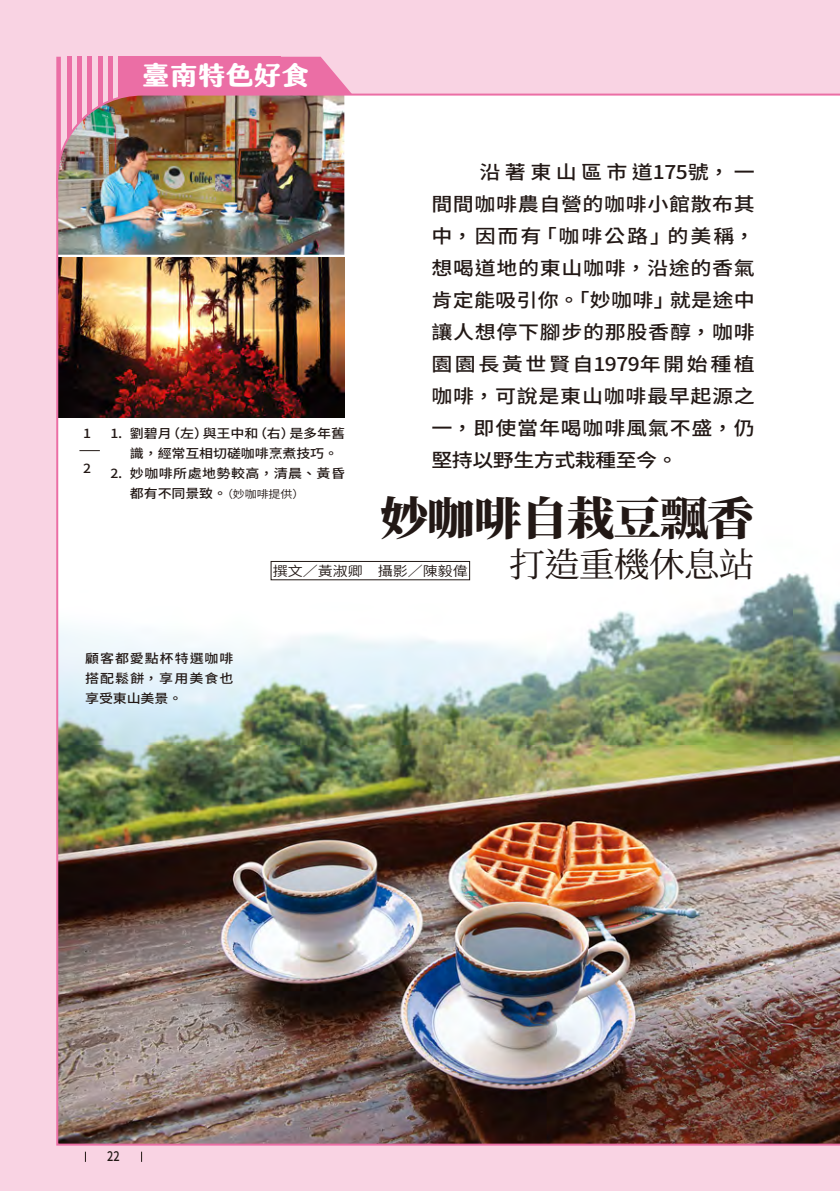
<style>
.page{position:relative;width:840px;height:1191px;background:#fff}
.page>*{position:absolute;margin:0;border:0;box-sizing:border-box;transform-origin:0 0}
.t1{font:800 45.6px "Source Han Serif TC";letter-spacing:-.03em;color:#221815;scale:1.05 1}
.t2{font:34.2px "Source Han Serif TC";letter-spacing:-.03em;color:#221815;scale:1.05 1}
.t3{font:25.8px "jf jinxuanlatte 1.0 heavy";letter-spacing:-.005em;color:#fff;scale:1.09 1}
.t4{font:500 18.8px/32px "Noto Sans CJ Ktc";letter-spacing:.03em;color:#221815;text-align:justify;scale:1.11 1}
.t5{font:600 13.6px "Noto Sans CJ Ktc";color:#221815;scale:1.11 1}
.t6{font:500 13.2px "Noto Sans CJ Ktc";color:#221815;scale:.83 1}
.t7{font:500 12.6px/20px "Noto Sans CJ Ktc";letter-spacing:-.01em;color:#221815;text-align:justify;scale:1.11 1}
.t8{font:500 12.6px/20px "Noto Sans CJ Ktc";letter-spacing:.03em;color:#221815;scale:1.11 1}
.s1{font-weight:600;font-size:10.8px}
</style>
<div class="page">
<div style="left:0;top:0;width:839px;height:1191px;background:#f9d3e3"></div>
<svg style="left:281px;top:57px;width:70px;height:36px"></svg>
<div style="left:119px;top:57px;width:162px;height:75px;background:#eb6ea5"></div>
<div style="left:77px;top:57px;width:5px;height:112px;background:#eb6ea5"></div>
<hr style="left:98px;top:57px;width:4px;height:112px;background:#eb6ea5">
<svg style="left:56px;top:57px;width:5px;height:36px"></svg>
<div style="left:108px;top:57px;width:5px;height:112px;background:#eb6ea5"></div>
<hr style="left:67px;top:57px;width:4px;height:112px;background:#eb6ea5">
<div style="left:87px;top:57px;width:5px;height:112px;background:#eb6ea5"></div>
<img style="left:56px;top:93px;width:783px;height:1053px">
<div style="left:271px;top:561px;width:198px;height:19px;border:1px solid #221815"></div>
<svg style="left:79px;top:450px;width:21px;height:1px"></svg>
<h3 class="t3" style="left:142px;top:61px;width:155px">臺南特色好食</h3>
<p class="t7" style="left:83px;top:424px;width:9px">1</p>
<p class="t7" style="left:83px;top:458px;width:9px">2</p>
<p class="t4" style="left:431px;top:157px;width:293px;text-indent:48px">沿著東山區市道175號，一間間咖啡農自營的咖啡小館散布其中，因而有「咖啡公路」的美稱，想喝道地的東山咖啡，沿途的香氣肯定能吸引你。「妙咖啡」就是途中讓人想停下腳步的那股香醇，咖啡園園長黃世賢自1979年開始種植咖啡，可說是東山咖啡最早起源之一，即使當年喝咖啡風氣不盛，仍堅持以野生方式栽種至今。</p>
<p class="t7" style="left:130px;top:424px;width:195px;text-indent:-19px">1. 劉碧月（左）與王中和（右）是多年舊識，經常互相切磋咖啡烹煮技巧。</p>
<p class="t8" style="left:130px;top:464px;width:195px;text-indent:-19px">2. 妙咖啡所處地勢較高，清晨、黃昏都有不同景致。<span class="s1">（妙咖啡提供）</span></p>
<h1 class="t1" style="left:380px;top:492px;width:358px">妙咖啡自栽豆飄香</h1>
<p class="t5" style="left:272px;top:563px;width:177px">撰文／黃淑卿　攝影／陳毅偉</p>
<h2 class="t2" style="left:508px;top:545px;width:235px">打造重機休息站</h2>
<p class="t7" style="left:85px;top:648px;width:135px">顧客都愛點杯特選咖啡搭配鬆餅，享用美食也享受東山美景。</p>
<p class="t6" style="left:107px;top:1148px;width:17px">22</p>
</div>
